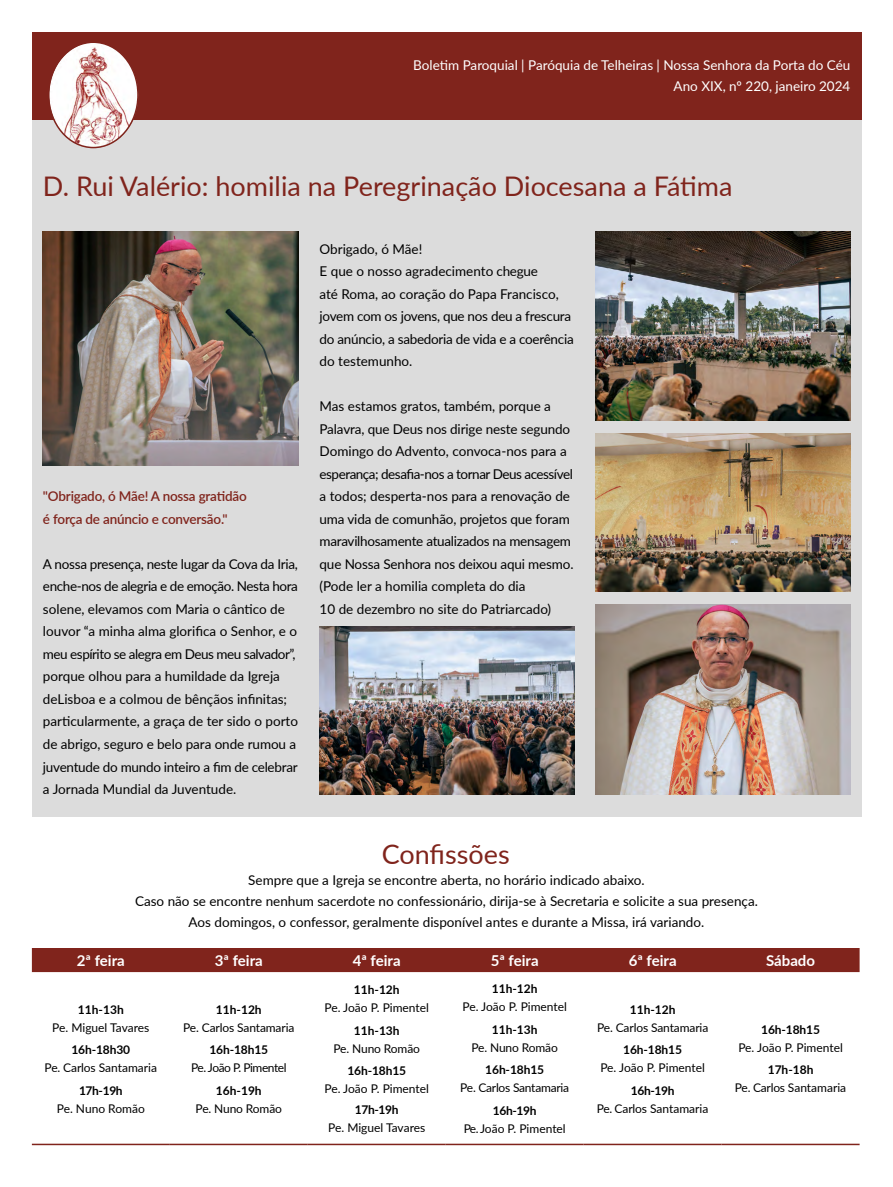
<style>
.page{position:relative;width:893px;height:1187px;background:#fff}
.page>*{position:absolute;margin:0;border:0;box-sizing:border-box;transform-origin:0 0}
.t1{font:27px "Lato";color:#80241c}
.t2{font:700 15px "Lato";color:#fff}
.t3{font:13.5px/22.5px "Lato";letter-spacing:-.005em;color:#000}
.t4{font:13.5px/21px "Lato";color:#fff;text-align:right}
.t5{font:600 13.5px/22.5px "Lato";letter-spacing:-.015em;color:#80241c}
.t6{font:12px "Lato";letter-spacing:-.01em;color:#000}
.t7{font:700 12px "Lato";letter-spacing:-.01em;color:#000}
.t8{font:12px "Lato";letter-spacing:-.04em;color:#000}
</style>
<div class="page">
<div style="left:32px;top:119px;width:829px;height:697px;background:#dcdcdc"></div>
<div style="left:32px;top:32px;width:829px;height:87px;background:#80241c"></div>
<img style="left:43px;top:44px;width:107px;height:105px">
<div style="left:48px;top:41px;width:91px;height:107px;border:2px solid #80241c;border-radius:50%"></div>
<img style="left:595px;top:231px;width:255px;height:189px">
<img style="left:320px;top:626px;width:254px;height:168px">
<img style="left:595px;top:434px;width:256px;height:157px">
<img style="left:43px;top:231px;width:255px;height:234px">
<img style="left:595px;top:604px;width:255px;height:190px">
<div style="left:32px;top:948px;width:828px;height:24px;background:#80241c"></div>
<hr style="left:32px;top:1143px;width:138px;height:2px;background:#80241c">
<hr style="left:170px;top:1143px;width:138px;height:2px;background:#80241c">
<hr style="left:308px;top:1143px;width:138px;height:2px;background:#80241c">
<hr style="left:446px;top:1143px;width:138px;height:2px;background:#80241c">
<hr style="left:584px;top:1143px;width:138px;height:2px;background:#80241c">
<hr style="left:722px;top:1143px;width:138px;height:2px;background:#80241c">
<p class="t4" style="left:413px;top:54px;width:439px">Boletim Paroquial | Paróquia de Telheiras | Nossa Senhora da Porta do Céu<br>Ano XIX, nº 220, janeiro 2024</p>
<h1 class="t1" style="left:43px;top:166px;width:691px">D. Rui Valério: homilia na Peregrinação Diocesana a Fátima</h1>
<p class="t5" style="left:43px;top:484px;width:205px">"Obrigado, ó Mãe! A nossa gratidão é força de anúncio e conversão."</p>
<p class="t3" style="left:43px;top:552px;width:257px">A nossa presença, neste lugar da Cova da Iria, enche-nos de alegria e de emoção. Nesta hora solene, elevamos com Maria o cântico de louvor “a minha alma glorifica o Senhor, e o meu espírito se alegra em Deus meu salvador”, porque olhou para a humildade da Igreja deLisboa e a colmou de bênçãos infinitas; particularmente, a graça de ter sido o porto de abrigo, seguro e belo para onde rumou a juventude do mundo inteiro a fim de celebrar a Jornada Mundial da Juventude.</p>
<p class="t3" style="left:320px;top:237px;width:256px">Obrigado, ó Mãe!<br>E que o nosso agradecimento chegue<br>até Roma, ao coração do Papa Francisco, jovem com os jovens, que nos deu a frescura do anúncio, a sabedoria de vida e a coerência do testemunho.</p>
<p class="t3" style="left:320px;top:394px;width:256px">Mas estamos gratos, também, porque a Palavra, que Deus nos dirige neste segundo Domingo do Advento, convoca-nos para a esperança; desafia-nos a tornar Deus acessível a todos; desperta-nos para a renovação de uma vida de comunhão, projetos que foram maravilhosamente atualizados na mensagem que Nossa Senhora nos deixou aqui mesmo. (Pode ler a homilia completa do dia<br>10 de dezembro no site do Patriarcado)</p>
<h1 class="t1" style="left:382px;top:834px;width:130px">Confissões</h1>
<p class="t3" style="left:135px;top:869px;width:624px;line-height:21px;text-align:center">Sempre que a Igreja se encontre aberta, no horário indicado abaixo.<br>Caso não se encontre nenhum sacerdote no confessionário, dirija-se à Secretaria e solicite a sua presença.<br>Aos domingos, o confessor, geralmente disponível antes e durante a Missa, irá variando.</p>
<p class="t2" style="left:77px;top:949px;width:49px">2ª feira</p>
<p class="t2" style="left:215px;top:949px;width:49px">3ª feira</p>
<p class="t2" style="left:353px;top:949px;width:49px">4ª feira</p>
<p class="t2" style="left:491px;top:949px;width:49px">5ª feira</p>
<p class="t2" style="left:629px;top:949px;width:49px">6ª feira</p>
<p class="t2" style="left:766px;top:949px;width:50px">Sábado</p>
<p class="t7" style="left:78px;top:1000px;width:47px">11h-13h</p>
<p class="t6" style="left:52px;top:1018px;width:99px">Pe. Miguel Tavares</p>
<p class="t7" style="left:71px;top:1040px;width:60px">16h-18h30</p>
<p class="t6" style="left:45px;top:1059px;width:114px">Pe. Carlos Santamaria</p>
<p class="t7" style="left:79px;top:1081px;width:45px">17h-19h</p>
<p class="t6" style="left:57px;top:1099px;width:90px">Pe. Nuno Romão</p>
<p class="t7" style="left:492px;top:980px;width:47px">11h-12h</p>
<p class="t6" style="left:462px;top:998px;width:106px">Pe. João P. Pimentel</p>
<p class="t7" style="left:492px;top:1020px;width:47px">11h-13h</p>
<p class="t6" style="left:471px;top:1038px;width:88px">Pe. Nuno Romão</p>
<p class="t7" style="left:485px;top:1061px;width:60px">16h-18h15</p>
<p class="t6" style="left:460px;top:1079px;width:110px">Pe. Carlos Santamaria</p>
<p class="t7" style="left:493px;top:1101px;width:45px">16h-19h</p>
<p class="t6" style="left:464px;top:1119px;width:104px">Pe. João P. Pimentel</p>
<p class="t7" style="left:354px;top:980px;width:47px">11h-12h</p>
<p class="t6" style="left:324px;top:999px;width:106px">Pe. João P. Pimentel</p>
<p class="t7" style="left:354px;top:1021px;width:47px">11h-13h</p>
<p class="t6" style="left:334px;top:1039px;width:88px">Pe. Nuno Romão</p>
<p class="t7" style="left:347px;top:1061px;width:60px">16h-18h15</p>
<p class="t6" style="left:324px;top:1080px;width:106px">Pe. João P. Pimentel</p>
<p class="t7" style="left:355px;top:1100px;width:45px">17h-19h</p>
<p class="t6" style="left:328px;top:1119px;width:99px">Pe. Miguel Tavares</p>
<p class="t7" style="left:630px;top:1000px;width:47px">11h-12h</p>
<p class="t6" style="left:597px;top:1018px;width:113px">Pe. Carlos Santamaria</p>
<p class="t7" style="left:623px;top:1040px;width:60px">16h-18h15</p>
<p class="t6" style="left:600px;top:1059px;width:106px">Pe. João P. Pimentel</p>
<p class="t7" style="left:631px;top:1081px;width:45px">16h-19h</p>
<p class="t6" style="left:597px;top:1099px;width:113px">Pe. Carlos Santamaria</p>
<p class="t7" style="left:216px;top:1000px;width:47px">11h-12h</p>
<p class="t6" style="left:183px;top:1018px;width:113px">Pe. Carlos Santamaria</p>
<p class="t7" style="left:209px;top:1040px;width:60px">16h-18h15</p>
<p class="t8" style="left:191px;top:1059px;width:97px">Pe. João P. Pimentel</p>
<p class="t7" style="left:216px;top:1081px;width:47px">16h-19h</p>
<p class="t6" style="left:196px;top:1099px;width:88px">Pe. Nuno Romão</p>
<p class="t7" style="left:761px;top:1020px;width:60px">16h-18h15</p>
<p class="t6" style="left:738px;top:1038px;width:106px">Pe. João P. Pimentel</p>
<p class="t7" style="left:768px;top:1061px;width:47px">17h-18h</p>
<p class="t6" style="left:735px;top:1079px;width:113px">Pe. Carlos Santamaria</p>
</div>
